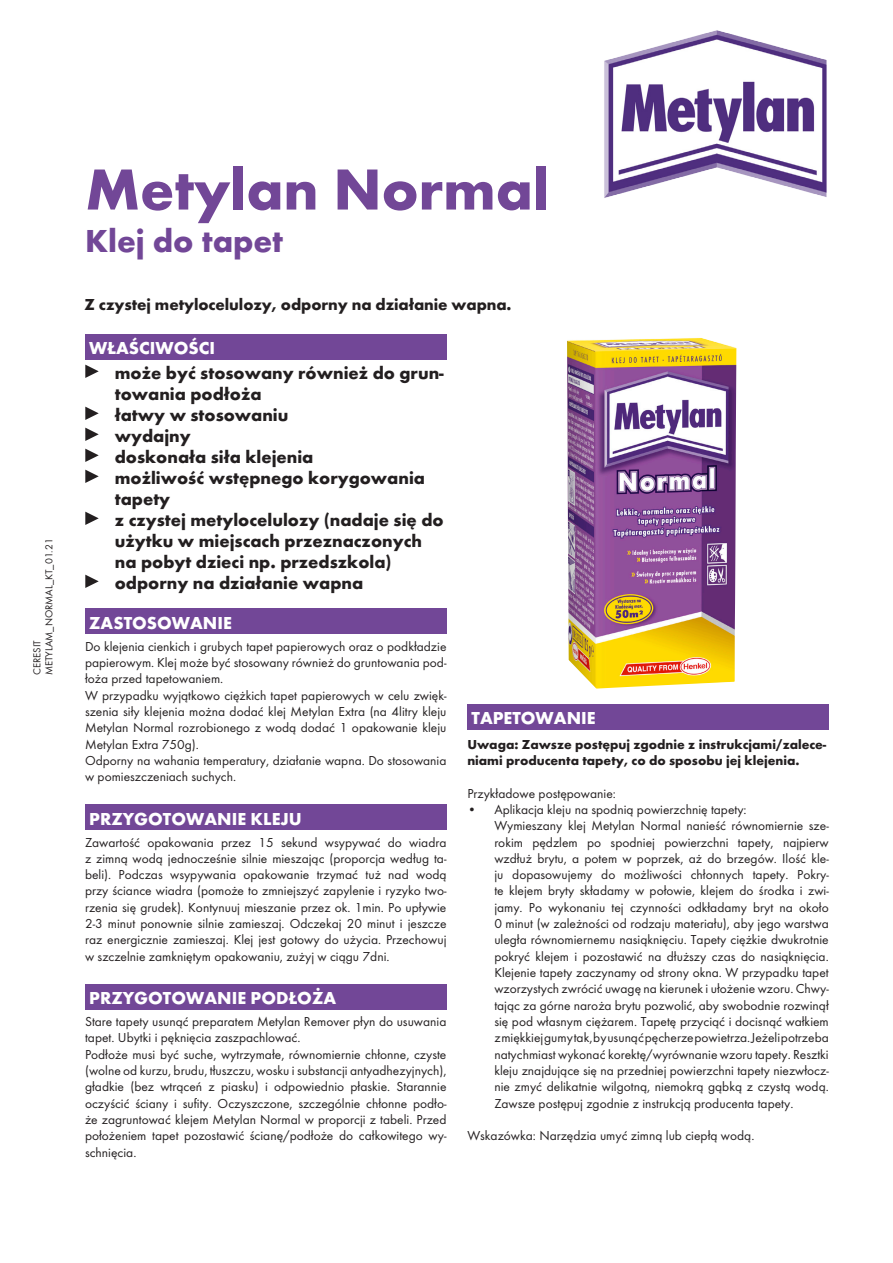
<style>
.page{position:relative;width:893px;height:1263px;background:#fff}
.page>*{position:absolute;margin:0;border:0;box-sizing:border-box;transform-origin:0 0}
._1_-_Tytul{font:700 60px "Futura TCE";color:#724797}
._1_-_Tytul-2{font:700 33px "Futura TCE";color:#724797}
._3_-_Wlasciwosci{font:700 18px/21px "Futura TCE";color:#231f20}
.t1{font:700 18px "Futura TCE";color:#fff}
._2_-_Podtytul{font:700 16.5px "Futura TCE";letter-spacing:-.005em;color:#231f20}
._4_-_Tekst_opisowy{font:13.5px/16.4px "Futura TCE";color:#231f20;text-align:justify}
._4_-_Tekst_opisowy-2{font:700 13.5px/16.4px "Futura TCE";color:#231f20}
.t2{font:10.5px "Futura TCE";color:#231f20}
</style>
<div class="page">
<div style="left:85px;top:334px;width:361px;height:26px;background:#724797"></div>
<svg style="left:85px;top:365px;width:14px;height:13px"></svg>
<svg style="left:85px;top:407px;width:14px;height:13px"></svg>
<svg style="left:85px;top:428px;width:14px;height:13px"></svg>
<svg style="left:85px;top:449px;width:14px;height:13px"></svg>
<svg style="left:85px;top:470px;width:14px;height:13px"></svg>
<svg style="left:85px;top:512px;width:14px;height:13px"></svg>
<svg style="left:85px;top:575px;width:14px;height:13px"></svg>
<div style="left:85px;top:609px;width:361px;height:25px;background:#724797"></div>
<div style="left:85px;top:805px;width:361px;height:25px;background:#724797"></div>
<div style="left:85px;top:984px;width:361px;height:26px;background:#724797"></div>
<div style="left:467px;top:704px;width:362px;height:26px;background:#724797"></div>
<img style="left:604px;top:30px;width:223px;height:168px">
<img style="left:567px;top:338px;width:169px;height:350px">
<p class="t2" style="left:43px;top:675px;width:138px;rotate:-90deg">METYLAM_NORMAL_KT_01.21</p>
<p class="t2" style="left:31px;top:675px;width:36px;rotate:-90deg">CERESIT</p>
<p class="_1_-_Tytul" style="left:85px;top:152px;width:465px">Metylan Normal</p>
<p class="_1_-_Tytul-2" style="left:85px;top:220px;width:199px">Klej do tapet</p>
<p class="_2_-_Podtytul" style="left:85px;top:294px;width:428px">Z czystej metylocelulozy, odporny na działanie wapna.</p>
<p class="t1" style="left:89px;top:337px;width:127px">WŁAŚCIWOŚCI</p>
<p class="_3_-_Wlasciwosci" style="left:115px;top:362px;width:330px">może być stosowany również do grun&shy;towania podłoża</p>
<p class="_3_-_Wlasciwosci" style="left:115px;top:404px;width:175px">łatwy w stosowaniu</p>
<p class="_3_-_Wlasciwosci" style="left:115px;top:425px;width:77px">wydajny</p>
<p class="_3_-_Wlasciwosci" style="left:115px;top:446px;width:200px">doskonała siła klejenia</p>
<p class="_3_-_Wlasciwosci" style="left:115px;top:467px;width:312px">możliwość wstępnego korygowania tapety</p>
<p class="_3_-_Wlasciwosci" style="left:115px;top:509px;width:330px">z czystej metylocelulozy (nadaje się do użytku w miejscach przeznaczonych na pobyt dzieci np. przedszkola)</p>
<p class="_3_-_Wlasciwosci" style="left:115px;top:572px;width:250px">odporny na działanie wapna</p>
<p class="t1" style="left:89px;top:611px;width:144px">ZASTOSOWANIE</p>
<p class="_4_-_Tekst_opisowy" style="left:85px;top:638px;width:363px">Do klejenia cienkich i grubych tapet papierowych oraz o podkładzie papierowym. Klej może być stosowany również do gruntowania pod&shy;łoża przed tapetowaniem.</p>
<p class="_4_-_Tekst_opisowy" style="left:85px;top:687px;width:363px">W przypadku wyjątkowo ciężkich tapet papierowych w celu zwięk&shy;szenia siły klejenia można dodać klej Metylan Extra (na 4litry kleju Metylan Normal rozrobionego z wodą dodać 1 opakowanie kleju Metylan Extra 750g).</p>
<p class="_4_-_Tekst_opisowy" style="left:85px;top:752px;width:363px">Odporny na wahania temperatury, działanie wapna. Do stosowania w pomieszczeniach suchych.</p>
<p class="t1" style="left:89px;top:807px;width:214px">PRZYGOTOWANIE KLEJU</p>
<p class="_4_-_Tekst_opisowy" style="left:85px;top:834px;width:363px">Zawartość opakowania przez 15 sekund wsypywać do wiadra z zimną wodą jednocześnie silnie mieszając (proporcja według ta&shy;beli). Podczas wsypywania opakowanie trzymać tuż nad wodą przy ściance wiadra (pomoże to zmniejszyć zapylenie i ryzyko two&shy;rzenia się grudek). Kontynuuj mieszanie przez ok. 1min. Po upływie 2-3 minut ponownie silnie zamieszaj. Odczekaj 20 minut i jeszcze raz energicznie zamieszaj. Klej jest gotowy do użycia. Przechowuj w szczelnie zamkniętym opakowaniu, zużyj w ciągu 7dni.</p>
<p class="t1" style="left:89px;top:987px;width:248px">PRZYGOTOWANIE PODŁOŻA</p>
<p class="_4_-_Tekst_opisowy" style="left:85px;top:1013px;width:363px">Stare tapety usunąć preparatem Metylan Remover płyn do usuwania tapet. Ubytki i pęknięcia zaszpachlować.</p>
<p class="_4_-_Tekst_opisowy" style="left:85px;top:1046px;width:363px">Podłoże musi być suche, wytrzymałe, równomiernie chłonne, czyste (wolne od kurzu, brudu, tłuszczu, wosku i substancji antyadhezyjnych), gładkie (bez wtrąceń z piasku) i odpowiednio płaskie. Starannie oczyścić ściany i sufity. Oczyszczone, szczególnie chłonne podło&shy;że zagruntować klejem Metylan Normal w proporcji z tabeli. Przed położeniem tapet pozostawić ścianę/podłoże do całkowitego wy&shy;schnięcia.</p>
<p class="t1" style="left:472px;top:707px;width:126px">TAPETOWANIE</p>
<p class="_4_-_Tekst_opisowy-2" style="left:467px;top:736px;width:361px">Uwaga: Zawsze postępuj zgodnie z instrukcjami/zalece&shy;niami producenta tapety, co do sposobu jej klejenia.</p>
<p class="_4_-_Tekst_opisowy" style="left:467px;top:785px;width:150px">Przykładowe postępowanie:</p>
<p class="_4_-_Tekst_opisowy" style="left:494px;top:801px;width:336px;text-align:left;text-indent:-27px">• Aplikacja kleju na spodnią powierzchnię tapety:<br>Wymieszany klej Metylan Normal nanieść równomiernie sze&shy;rokim pędzlem po spodniej powierzchni tapety, najpierw wzdłuż brytu, a potem w poprzek, aż do brzegów. Ilość kle&shy;ju dopasowujemy do możliwości chłonnych tapety. Pokry&shy;te klejem bryty składamy w połowie, klejem do środka i zwi&shy;jamy. Po wykonaniu tej czynności odkładamy bryt na około 0 minut (w zależności od rodzaju materiału), aby jego warstwa uległa równomiernemu nasiąknięciu. Tapety ciężkie dwukrotnie pokryć klejem i pozostawić na dłuższy czas do nasiąknięcia.<br>Klejenie tapety zaczynamy od strony okna. W przypadku tapet wzorzystych zwrócić uwagę na kierunek i ułożenie wzoru. Chwy&shy;tając za górne naroża brytu pozwolić, aby swobodnie rozwinął się pod własnym ciężarem. Tapetę przyciąć i docisnąć wałkiem z miękkiej gumy tak, by usunąć pęcherze powietrza. Jeżeli potrzeba natychmiast wykonać korektę/wyrównanie wzoru tapety. Resztki kleju znajdujące się na przedniej powierzchni tapety niezwłocz&shy;nie zmyć delikatnie wilgotną, niemokrą gąbką z czystą wodą.<br>Zawsze postępuj zgodnie z instrukcją producenta tapety.</p>
<p class="_4_-_Tekst_opisowy" style="left:467px;top:1128px;width:289px">Wskazówka: Narzędzia umyć zimną lub ciepłą wodą.</p>
</div>
